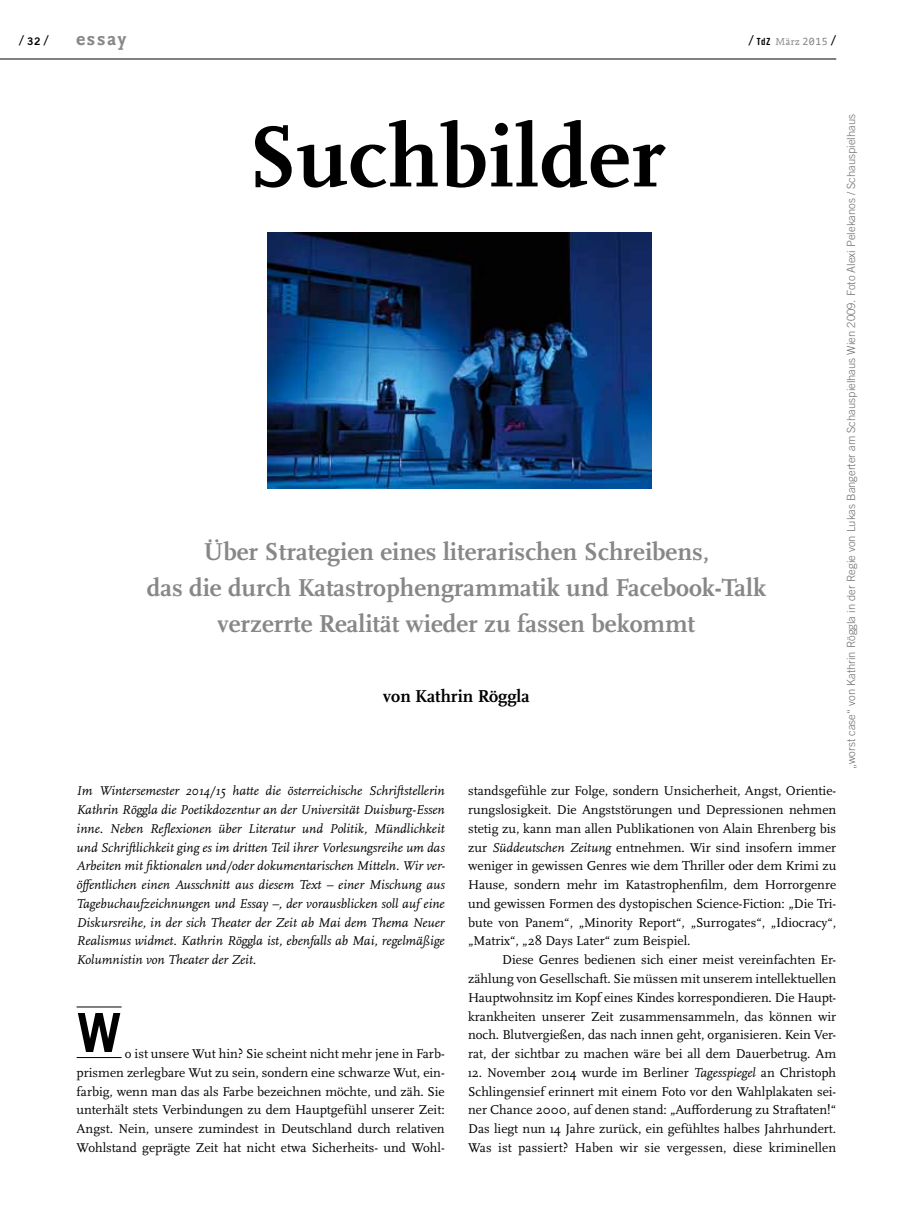
<style>
.page{position:relative;width:915px;height:1212px;background:#fff}
.page>*{position:absolute;margin:0;border:0;box-sizing:border-box;transform-origin:0 0}
.t1{font:700 90px "Scala Pro";letter-spacing:.01em;color:#000}
.t2{font:700 54px "Trade Gothic";color:#000}
.t3{font:700 25.5px/36px "Scala Pro";color:#878787;text-align:center}
.t4{font:700 19.5px "Nexus Mix";letter-spacing:.09em;color:#878787}
.t5{font:700 18px "Scala Pro";color:#000}
.t6{font:13.35px/18.8px "Scala Pro";color:#000;text-align:justify}
.t7{font:italic 13.35px/18.8px "Scala Pro";color:#000;text-align:justify}
.t8{font:12.9px "Consolas";color:#000}
.t9{font:300 11.25px "Trade Gothic";color:#706f6f}
.t10{font:10.5px "Nexus Mix";color:#878787}
.s1{font-family:"Trade Gothic Bold Two";font-size:10.5px}
.s2{font-family:"Consolas";font-size:12.9px;color:#000}
.s3{font-family:"Trade Gothic Bold Cond Twenty";font-size:9.9px;color:#000}
.s4{font-family:"Consolas";font-size:11.1px}
.s5{font-style:italic}
</style>
<div class="page">
<hr style="left:0;top:59px;width:836px;height:1px;background:#000">
<hr style="left:77px;top:1057px;width:45px;height:1px;background:#000">
<hr style="left:77px;top:1006px;width:45px;height:1px;background:#000">
<img style="left:268px;top:233px;width:383px;height:255px">
<p class="t8" style="left:18px;top:35px;width:33px">!<span class="s1">32</span>!</p>
<h3 class="t4" style="left:76px;top:26px;width:52px">essay</h3>
<p class="t10" style="left:747px;top:35px;width:91px"><span class="s2">!</span> <span class="s3">TdZ</span> März <span class="s4">#$%&amp;</span> <span class="s2">!</span></p>
<h1 class="t1" style="left:247px;top:103px;width:419px">Suchbilder</h1>
<h3 class="t3" style="left:147px;top:533px;width:620px">Über Strategien eines literarischen Schreibens,<br>das die durch Katastrophengrammatik und Facebook-Talk verzerrte Realität wieder zu fassen bekommt</h3>
<h3 class="t5" style="left:383px;top:685px;width:148px">von Kathrin Röggla</h3>
<p class="t7" style="left:77px;top:782px;width:369px">Im Wintersemester 2014/15 hatte die österreichische Schriftstellerin Kathrin Röggla die Poetikdozentur an der Universität Duisburg-Essen inne. Neben Reflexionen über Literatur und Politik, Mündlichkeit und Schriftlichkeit ging es im dritten Teil ihrer Vorlesungsreihe um das Arbeiten mit fiktionalen und/oder dokumentarischen Mitteln. Wir ver&shy;öffentlichen einen Ausschnitt aus diesem Text – einer Mischung aus Tagebuchaufzeichnungen und Essay –, der vorausblicken soll auf eine Diskursreihe, in der sich Theater der Zeit ab Mai dem Thema Neuer Realismus widmet. Kathrin Röggla ist, ebenfalls ab Mai, regelmäßige Kolumnistin von Theater der Zeit.</p>
<h2 class="t2" style="left:77px;top:999px;width:46px">W</h2>
<p class="t6" style="left:77px;top:1044px;width:369px;text-indent:48px">o ist unsere Wut hin? Sie scheint nicht mehr jene in Farb&shy;prismen zerlegbare Wut zu sein, sondern eine schwarze Wut, ein&shy;farbig, wenn man das als Farbe bezeichnen möchte, und zäh. Sie unterhält stets Verbindungen zu dem Hauptgefühl unserer Zeit:<br>Angst. Nein, unsere zumindest in Deutschland durch relativen Wohlstand geprägte Zeit hat nicht etwa Sicherheits- und Wohl-</p>
<p class="t6" style="left:468px;top:782px;width:369px">standsgefühle zur Folge, sondern Unsicherheit, Angst, Orientie&shy;rungslosigkeit. Die Angststörungen und Depressionen nehmen stetig zu, kann man allen Publikationen von Alain Ehrenberg bis zur <span class="s5">Süddeutschen Zeitung</span> entnehmen. Wir sind insofern immer weniger in gewissen Genres wie dem Thriller oder dem Krimi zu Hause, sondern mehr im Katastrophenfilm, dem Horrorgenre und gewissen Formen des dystopischen Science-Fiction: „Die Tri&shy;bute von Panem“, „Minority Report“, „Surrogates“, „Idiocracy“, „Matrix“, „28 Days Later“ zum Beispiel.</p>
<p class="t6" style="left:468px;top:950px;width:369px;text-indent:34px">Diese Genres bedienen sich einer meist vereinfachten Er&shy;zählung von Gesellschaft. Sie müssen mit unserem intellektuellen Hauptwohnsitz im Kopf eines Kindes korrespondieren. Die Haupt&shy;krankheiten unserer Zeit zusammensammeln, das können wir noch. Blutvergießen, das nach innen geht, organisieren. Kein Ver&shy;rat, der sichtbar zu machen wäre bei all dem Dauerbetrug. Am</p>
<p class="t6" style="left:468px;top:1063px;width:369px">12. November 2014 wurde im Berliner <span class="s5">Tagesspiegel</span> an Christoph Schlingensief erinnert mit einem Foto vor den Wahlplakaten sei&shy;ner Chance 2000, auf denen stand: „Aufforderung zu Straftaten!“ Das liegt nun 14 Jahre zurück, ein gefühltes halbes Jahrhundert.<br>Was ist passiert? Haben wir sie vergessen, diese kriminellen</p>
<p class="t9" style="left:844px;top:769px;width:657px;rotate:-90deg">„worst case“ von Kathrin Röggla in der Regie von Lukas Bangerter am Schauspielhaus Wien 2009. Foto Alexi Pelekanos / Schauspielhaus</p>
</div>
